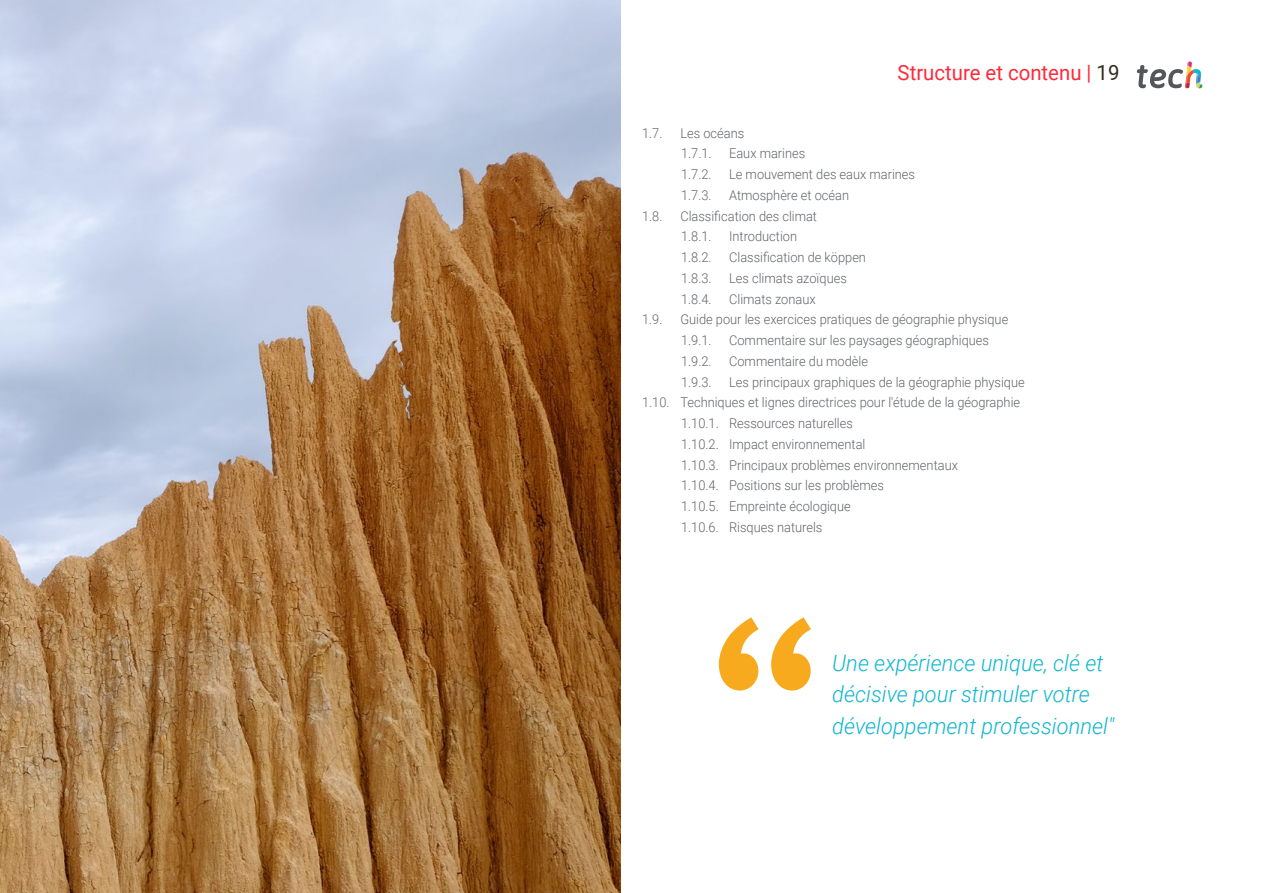
<style>
.page{position:relative;width:1263px;height:893px;background:#fff}
.page>*{position:absolute;margin:0;border:0;box-sizing:border-box;transform-origin:0 0}
.t1{font:italic 300 22.5px/31.5px "Roboto";color:#0fb6cf}
.t2{font:21px "Roboto";color:#ff293a}
.t3{font:300 13.5px/20.7px "Roboto";color:#61646a;scale:.95 1}
.s1{color:#312e20}
</style>
<div class="page">
<img style="left:0;top:0;width:621px;height:893px">
<svg style="left:719px;top:617px;width:92px;height:73px"></svg>
<svg style="left:1137px;top:62px;width:65px;height:27px"></svg>
<p class="t3" style="left:642px;top:122px;width:23px">1.7.</p>
<p class="t3" style="left:680px;top:122px;width:69px">Les océans<br>1.7.1.</p>
<p class="t3" style="left:729px;top:143px;width:82px">Eaux marines</p>
<h2 class="t2" style="left:898px;top:57px;width:223px">Structure et contenu | <span class="s1">19</span></h2>
<p class="t3" style="left:681px;top:164px;width:34px">1.7.2.</p>
<p class="t3" style="left:729px;top:164px;width:197px">Le mouvement des eaux marines</p>
<p class="t3" style="left:681px;top:184px;width:34px">1.7.3.</p>
<p class="t3" style="left:729px;top:184px;width:128px">Atmosphère et océan</p>
<p class="t3" style="left:642px;top:205px;width:23px">1.8.</p>
<p class="t3" style="left:680px;top:205px;width:145px">Classification des climat<br>1.8.1.</p>
<p class="t3" style="left:729px;top:226px;width:73px">Introduction</p>
<p class="t3" style="left:681px;top:247px;width:34px">1.8.2.</p>
<p class="t3" style="left:729px;top:247px;width:146px">Classification de köppen</p>
<p class="t3" style="left:681px;top:267px;width:34px">1.8.3.</p>
<p class="t3" style="left:729px;top:267px;width:125px">Les climats azoïques</p>
<p class="t3" style="left:681px;top:288px;width:34px">1.8.4.</p>
<p class="t3" style="left:729px;top:288px;width:93px">Climats zonaux</p>
<p class="t3" style="left:642px;top:309px;width:23px">1.9.</p>
<p class="t3" style="left:680px;top:309px;width:347px">Guide pour les exercices pratiques de géographie physique<br>1.9.1.</p>
<p class="t3" style="left:729px;top:330px;width:275px">Commentaire sur les paysages géographiques</p>
<p class="t3" style="left:681px;top:350px;width:34px">1.9.2.</p>
<p class="t3" style="left:729px;top:350px;width:148px">Commentaire du modèle</p>
<p class="t3" style="left:681px;top:371px;width:34px">1.9.3.</p>
<p class="t3" style="left:729px;top:371px;width:313px">Les principaux graphiques de la géographie physique</p>
<p class="t3" style="left:642px;top:392px;width:399px">1.10. Techniques et lignes directrices pour l'étude de la géographie</p>
<p class="t3" style="left:681px;top:413px;width:182px">1.10.1. Ressources naturelles</p>
<p class="t3" style="left:681px;top:433px;width:195px">1.10.2. Impact environnemental</p>
<p class="t3" style="left:681px;top:454px;width:293px">1.10.3. Principaux problèmes environnementaux</p>
<p class="t3" style="left:681px;top:475px;width:215px">1.10.4. Positions sur les problèmes</p>
<p class="t3" style="left:681px;top:496px;width:180px">1.10.5. Empreinte écologique</p>
<p class="t3" style="left:681px;top:516px;width:150px">1.10.6. Risques naturels</p>
<h1 class="t1" style="left:832px;top:646px;width:284px">Une expérience unique, clé et décisive pour stimuler votre développement professionnel"</h1>
</div>
